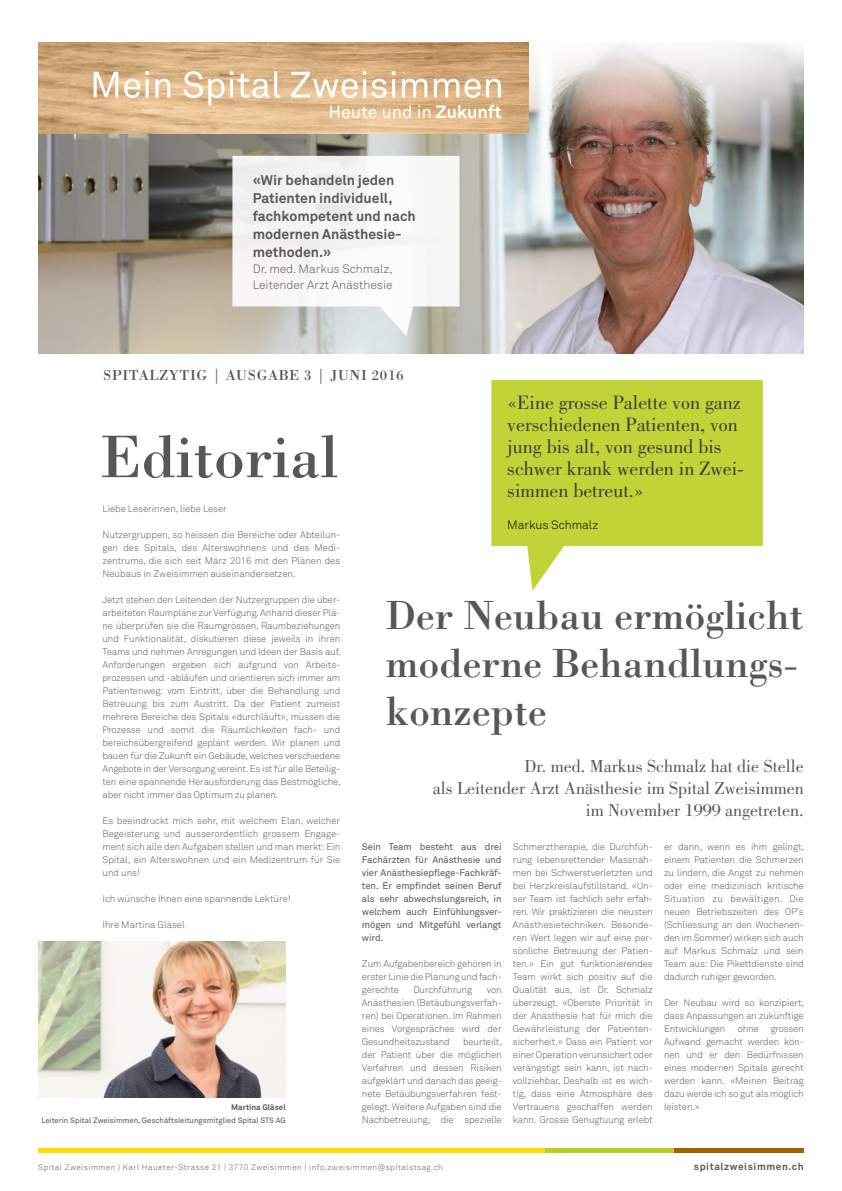
<style>
.page{position:relative;width:842px;height:1191px;background:#fff}
.page>*{position:absolute;margin:0;border:0;box-sizing:border-box;transform-origin:0 0}
.t1{font:62px "Bodoni Std";color:#575756}
.t2{font:42px/48px "Bodoni Std";color:#575756}
.t3{font:20px/22px "Bodoni Std";color:#3c3c3b}
.t4{font:18px/22px "Bodoni Std";color:#575756;text-align:right}
.t5{font:15px "Bodoni Std";letter-spacing:.04em;color:#575756}
.t6{font:700 14px/18px "Akkurat";color:#575756}
.t7{font:300 12px/16px "Akkurat";color:#575756}
.t8{font:300 12px "Akkurat";color:#000}
.t9{font:700 10px "Akkurat";letter-spacing:.06em;color:#575756}
.t10{font:300 9.5px/13px "Akkurat";letter-spacing:-.01em;color:#575756;text-align:justify}
.t11{font:9.5px/13px "Akkurat";letter-spacing:-.01em;color:#575756;text-align:justify}
.t12{font:300 8px "Akkurat";letter-spacing:.06em;color:#575756}
.t13{font:700 8px "Akkurat";color:#575756}
.t14{font:7.7px "Akkurat";color:#575756}
</style>
<div class="page">
<hr style="left:38px;top:1148px;width:507px;height:4px;background:#fd0">
<hr style="left:545px;top:1148px;width:129px;height:4px;background:#bccf21">
<hr style="left:674px;top:1148px;width:130px;height:4px;background:#a55f00">
<img style="left:38px;top:941px;width:248px;height:156px">
<img style="left:38px;top:128px;width:766px;height:225px">
<svg style="left:38px;top:42px;width:766px;height:86px"></svg>
<svg style="left:232px;top:156px;width:227px;height:180px;fill:#f6f5f3"></svg>
<img style="left:38px;top:43px;width:491px;height:91px">
<svg style="left:94px;top:72px;width:24px;height:26px"></svg>
<svg style="left:124px;top:71px;width:25px;height:27px"></svg>
<svg style="left:155px;top:79px;width:15px;height:19px"></svg>
<svg style="left:183px;top:71px;width:97px;height:34px"></svg>
<svg style="left:291px;top:71px;width:104px;height:27px"></svg>
<svg style="left:402px;top:79px;width:25px;height:19px"></svg>
<svg style="left:434px;top:79px;width:67px;height:19px"></svg>
<svg style="left:330px;top:106px;width:47px;height:12px"></svg>
<svg style="left:383px;top:105px;width:28px;height:13px"></svg>
<svg style="left:418px;top:105px;width:12px;height:13px"></svg>
<svg style="left:436px;top:105px;width:65px;height:13px"></svg>
<svg style="left:491px;top:380px;width:272px;height:211px;fill:#c2d337"></svg>
<h3 class="t6" style="left:253px;top:171px;width:164px">«Wir behandeln jeden<br>Patienten individuell, fachkompetent und nach modernen Anästhesie&shy;methoden.»</h3>
<p class="t7" style="left:253px;top:261px;width:142px">Dr. med. Markus Schmalz,<br>Leitender Arzt Anästhesie</p>
<h3 class="t5" style="left:103px;top:365px;width:302px">SPITALZYTIG | AUSGABE 3 | JUNI 2016</h3>
<h1 class="t1" style="left:100px;top:419px;width:239px">Editorial</h1>
<p class="t10" style="left:103px;top:502px;width:126px">Liebe Leserinnen, liebe Leser</p>
<p class="t10" style="left:103px;top:528px;width:239px">Nutzergruppen, so heissen die Bereiche oder Abteilun&shy;gen des Spitals, des Alterswohnens und des Medi&shy;zentrums, die sich seit März 2016 mit den Plänen des Neubaus in Zweisimmen auseinandersetzen.</p>
<p class="t10" style="left:103px;top:593px;width:240px">Jetzt stehen den Leitenden der Nutzergruppen die über&shy;arbeiteten Raumpläne zur Verfügung. Anhand dieser Plä&shy;ne überprüfen sie die Raumgrössen, Raumbeziehungen und Funktionalität, diskutieren diese jeweils in ihren Teams und nehmen Anregungen und Ideen der Basis auf.<br>Anforderungen ergeben sich aufgrund von Arbeits&shy;prozessen und -abläufen und orientieren sich immer am Patientenweg: vom Eintritt, über die Behandlung und Betreuung bis zum Austritt. Da der Patient zumeist mehrere Bereiche des Spitals «durchläuft», müssen die Prozesse und somit die Räumlichkeiten fach- und bereichsübergreifend geplant werden. Wir planen und bauen für die Zukunft ein Gebäude, welches verschiedene Angebote in der Versorgung vereint. Es ist für alle Beteilig&shy;ten eine spannende Herausforderung das Bestmögliche, aber nicht immer das Optimum zu planen.</p>
<p class="t10" style="left:103px;top:814px;width:239px">Es beeindruckt mich sehr, mit welchem Elan, welcher Begeisterung und ausserordentlich grossem Engage&shy;ment sich alle den Aufgaben stellen und man merkt: Ein Spital, ein Alterswohnen und ein Medizentrum für Sie und uns!</p>
<p class="t10" style="left:103px;top:892px;width:190px">Ich wünsche Ihnen eine spannende Lektüre!</p>
<p class="t10" style="left:103px;top:918px;width:84px">Ihre Martina Gläsel</p>
<p class="t13" style="left:231px;top:1102px;width:56px">Martina Gläsel</p>
<p class="t14" style="left:41px;top:1115px;width:246px">Leiterin Spital Zweisimmen, Geschäftsleitungsmitglied Spital STS AG</p>
<h3 class="t3" style="left:507px;top:392px;width:238px">«Eine grosse Palette von ganz verschiedenen Patienten, von jung bis alt, von gesund bis schwer krank werden in Zwei&shy;simmen betreut.»</h3>
<p class="t8" style="left:507px;top:518px;width:92px">Markus Schmalz</p>
<h2 class="t2" style="left:386px;top:590px;width:419px">Der Neubau ermöglicht moderne Behandlungs&shy;konzepte</h2>
<h3 class="t4" style="left:433px;top:755px;width:372px">Dr. med. Markus Schmalz hat die Stelle<br>als Leitender Arzt Anästhesie im Spital Zweisimmen im November 1999 angetreten.</h3>
<p class="t11" style="left:362px;top:840px;width:141px">Sein Team besteht aus drei Fachärzten für Anästhesie und vier Anästhesiepflege-Fachkräf&shy;ten. Er empfindet seinen Beruf als sehr abwechslungsreich, in welchem auch Einfühlungsver&shy;mögen und Mitgefühl verlangt wird.</p>
<p class="t10" style="left:362px;top:957px;width:141px">Zum Aufgabenbereich gehören in erster Linie die Planung und fach&shy;gerechte</p>
<p class="t10" style="left:413px;top:983px;width:60px">Durchführung</p>
<p class="t10" style="left:362px;top:983px;width:141px;text-indent:125px">von Anästhesien (Betäubungsverfah&shy;ren) bei Operationen. Im Rahmen eines Vorgespräches wird der Gesundheitszustand</p>
<p class="t10" style="left:362px;top:1035px;width:142px;text-indent:101px">beurteilt, der Patient über die möglichen Verfahren und dessen Risiken aufgeklärt und danach das geeig&shy;nete Betäubungsverfahren fest&shy;gelegt. Weitere Aufgaben sind die Nachbetreuung, die spezielle</p>
<p class="t10" style="left:513px;top:840px;width:141px">Schmerztherapie, die Durchfüh&shy;rung lebensrettender Massnah&shy;men bei Schwerstverletzten und bei Herzkreislaufstillstand. «Un&shy;ser Team ist fachlich sehr erfah&shy;ren. Wir praktizieren die neusten Anästhesietechniken. Besonde&shy;ren Wert legen wir auf eine per&shy;sönliche Betreuung der Patien&shy;ten.» Ein gut funktionierendes Team wirkt sich positiv auf die Qualität aus, ist Dr. Schmalz überzeugt. «Oberste Priorität in der Anästhesie hat für mich die Gewährleistung der Patienten&shy;sicherheit.» Dass ein Patient vor einer Operation verunsichert oder verängstigt sein kann, ist nach&shy;vollziehbar. Deshalb ist es wich&shy;tig, dass eine Atmosphäre des Vertrauens geschaffen werden kann. Grosse Genugtuung erlebt</p>
<p class="t10" style="left:664px;top:840px;width:142px">er dann, wenn es ihm gelingt, einem Patienten die Schmerzen zu lindern, die Angst zu nehmen oder eine medizinisch kritische Situation zu bewältigen. Die neuen Betriebszeiten des OP’s (Schliessung an den Wochenen&shy;den im Sommer) wirken sich auch auf Markus Schmalz und sein Team aus: Die Pikettdienste sind dadurch ruhiger geworden.</p>
<p class="t10" style="left:664px;top:996px;width:142px">Der Neubau wird so konzipiert, dass Anpassungen an zukünftige Entwicklungen</p>
<p class="t10" style="left:738px;top:1022px;width:22px">ohne</p>
<p class="t10" style="left:664px;top:1022px;width:141px;text-indent:107px">grossen Aufwand gemacht werden kön&shy;nen und er den Bedürfnissen eines modernen Spitals gerecht werden kann. «Meinen Beitrag dazu werde ich so gut als möglich leisten.»</p>
<p class="t12" style="left:38px;top:1162px;width:406px">Spital Zweisimmen | Karl Haueter-Strasse 21 | 3770 Zweisimmen | info.zweisimmen@spitalstsag.ch</p>
<p class="t9" style="left:694px;top:1160px;width:111px">spitalzweisimmen.ch</p>
</div>
